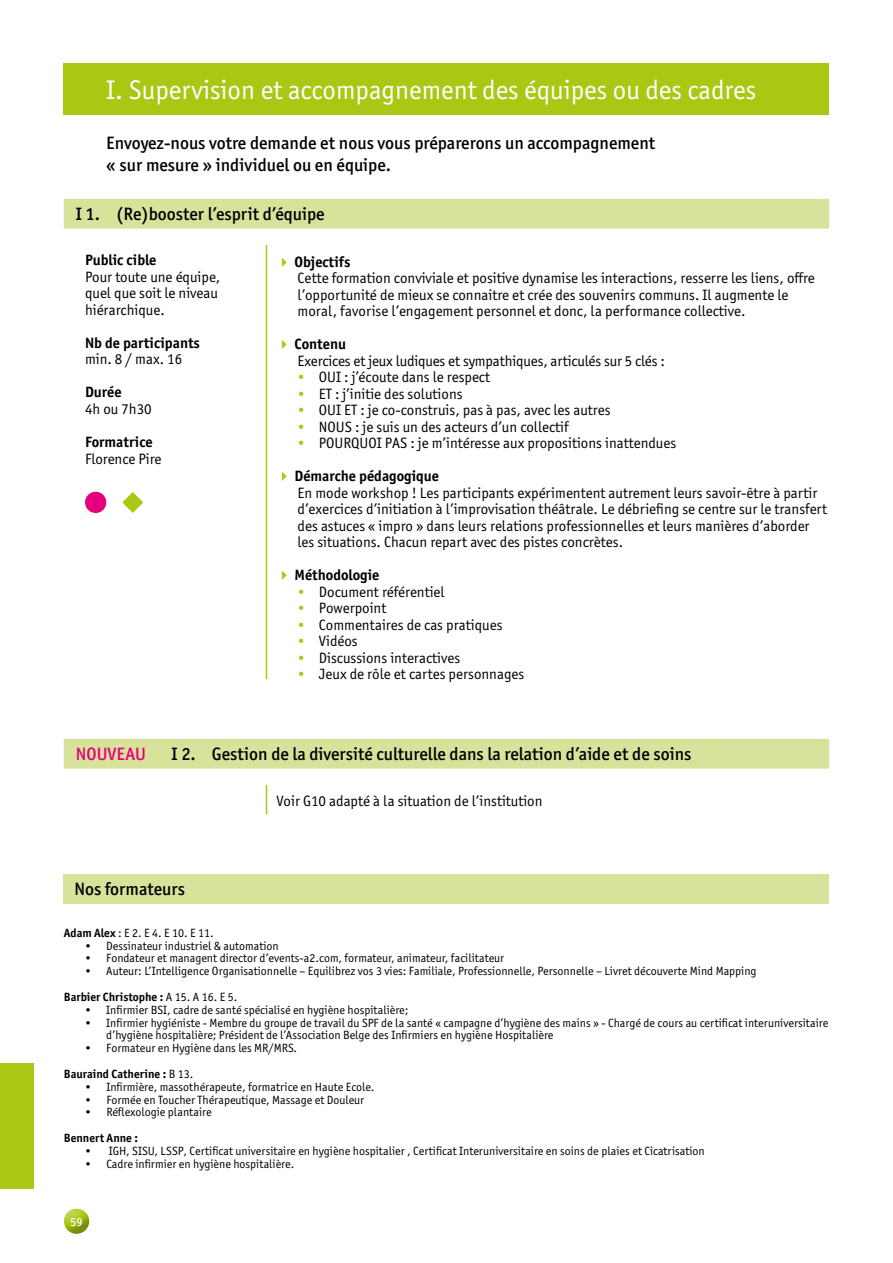
<style>
.page{position:relative;width:893px;height:1263px;background:#fff}
.page>*{position:absolute;margin:0;border:0;box-sizing:border-box;transform-origin:0 0}
.t1{font:27px "Officina Sans ITC Pro";color:#fff}
.t2{font:500 18px/21.6px "Officina Sans ITC Pro";color:#000}
.t3{font:500 18px "Officina Sans ITC Pro";color:#e6007d}
.t4{font:15px/16.5px "Officina Sans ITC Pro";color:#000}
.t5{font:700 15px "Officina Sans ITC Pro";color:#000}
.t6{font:12px/25.7px "Officina Sans ITC Pro";color:#000}
.t7{font:700 12px "Officina Sans ITC Pro";color:#000}
.t8{font:500 12px "Officina Sans ITC Pro";color:#fff}
.s1{color:#a8c813}
.s2{font-weight:700}
</style>
<div class="page">
<div style="left:63px;top:1207px;width:28px;height:19px;background:#fff;opacity:.3"></div>
<div style="left:63px;top:1210px;width:28px;height:25px;background:#000;opacity:.3"></div>
<div style="left:0;top:1064px;width:34px;height:125px;background:#a8c813"></div>
<div style="left:64px;top:64px;width:765px;height:51px;background:#a8c813"></div>
<div style="left:64px;top:874px;width:765px;height:30px;background:#d7e39b"></div>
<div style="left:65px;top:200px;width:763px;height:28px;background:#d7e39b"></div>
<div style="left:64px;top:199px;width:765px;height:30px;border:2px solid #d7e39b"></div>
<div style="left:85px;top:492px;width:21px;height:21px;background:#e6007d;border-radius:50%"></div>
<svg style="left:122px;top:492px;width:21px;height:21px"></svg>
<hr style="left:266px;top:245px;width:1px;height:434px;background:#a8c813">
<div style="left:65px;top:740px;width:763px;height:28px;background:#d7e39b"></div>
<div style="left:64px;top:739px;width:765px;height:30px;border:2px solid #d7e39b"></div>
<svg style="left:266px;top:785px;width:1px;height:29px"></svg>
<h1 class="t1" style="left:106px;top:74px;width:651px">I. Supervision et accompagnement des équipes ou des cadres</h1>
<p class="t2" style="left:106px;top:132px;width:550px">Envoyez-nous votre demande et nous vous préparerons un accompagnement « sur mesure » individuel ou en équipe.</p>
<p class="t2" style="left:76px;top:203px;width:250px">I 1. (Re)booster l’esprit d’équipe</p>
<p class="t4" style="left:298px;top:253px;width:519px;text-indent:-21px"><span class="s1">✔</span> <span class="s2">Objectifs<br></span>Cette formation conviviale et positive dynamise les interactions, resserre les liens, offre l’opportunité de mieux se connaitre et crée des souvenirs communs. Il augmente le moral, favorise l’engagement personnel et donc, la performance collective.</p>
<p class="t4" style="left:298px;top:336px;width:369px;text-indent:-21px"><span class="s1">✔</span> <span class="s2">Contenu<br></span>Exercices et jeux ludiques et sympathiques, articulés sur 5 clés :</p>
<p class="t4" style="left:298px;top:369px;width:194px"><span class="s1">•</span> OUI : j’écoute dans le respect</p>
<p class="t4" style="left:298px;top:385px;width:166px"><span class="s1">•</span> ET : j’initie des solutions</p>
<p class="t4" style="left:298px;top:402px;width:314px"><span class="s1">•</span> OUI ET : je co-construis, pas à pas, avec les autres</p>
<p class="t4" style="left:298px;top:418px;width:272px"><span class="s1">•</span> NOUS : je suis un des acteurs d’un collectif</p>
<p class="t4" style="left:298px;top:435px;width:380px"><span class="s1">•</span> POURQUOI PAS : je m’intéresse aux propositions inattendues</p>
<p class="t4" style="left:298px;top:468px;width:531px;text-indent:-21px"><span class="s1">✔</span> <span class="s2">Démarche pédagogique<br></span>En mode workshop ! Les participants expérimentent autrement leurs savoir-être à partir d’exercices d’initiation à l’improvisation théâtrale. Le débriefing se centre sur le transfert des astuces « impro » dans leurs relations professionnelles et leurs manières d’aborder les situations. Chacun repart avec des pistes concrètes.</p>
<p class="t5" style="left:276px;top:566px;width:105px"><span class="s1">✔</span> Méthodologie</p>
<p class="t4" style="left:298px;top:583px;width:149px"><span class="s1">•</span> Document référentiel</p>
<p class="t4" style="left:298px;top:600px;width:90px"><span class="s1">•</span> Powerpoint</p>
<p class="t4" style="left:298px;top:616px;width:206px"><span class="s1">•</span> Commentaires de cas pratiques</p>
<p class="t4" style="left:298px;top:633px;width:62px"><span class="s1">•</span> Vidéos</p>
<p class="t4" style="left:298px;top:649px;width:164px"><span class="s1">•</span> Discussions interactives</p>
<p class="t4" style="left:298px;top:666px;width:228px"><span class="s1">•</span> Jeux de rôle et cartes personnages</p>
<p class="t5" style="left:85px;top:251px;width:73px">Public cible</p>
<p class="t4" style="left:85px;top:269px;width:137px">Pour toute une équipe, quel que soit le niveau hiérarchique.</p>
<p class="t5" style="left:85px;top:334px;width:116px">Nb de participants</p>
<p class="t4" style="left:85px;top:351px;width:99px">min. 8 / max. 16</p>
<p class="t5" style="left:85px;top:383px;width:38px">Durée</p>
<p class="t4" style="left:85px;top:401px;width:68px">4h ou 7h30</p>
<p class="t5" style="left:85px;top:433px;width:69px">Formatrice</p>
<p class="t4" style="left:85px;top:450px;width:78px">Florence Pire</p>
<p class="t3" style="left:76px;top:743px;width:72px">NOUVEAU</p>
<p class="t2" style="left:172px;top:743px;width:521px">I 2. Gestion de la diversité culturelle dans la relation d’aide et de soins</p>
<p class="t4" style="left:276px;top:793px;width:268px">Voir G10 adapté à la situation de l’institution</p>
<p class="t2" style="left:74px;top:878px;width:112px">Nos formateurs</p>
<p class="t6" style="left:64px;top:920px;width:152px"><span class="s2">Adam Alex</span> : E 2. E 4. E 10. E 11.</p>
<p class="t6" style="left:85px;top:933px;width:195px">• Dessinateur industriel &amp; automation</p>
<p class="t6" style="left:85px;top:945px;width:421px">• Fondateur et managent director d’events-a2.com, formateur, animateur, facilitateur</p>
<p class="t6" style="left:64px;top:958px;width:694px;text-indent:21px">• Auteur: L’Intelligence Organisationnelle – Equilibrez vos 3 vies: Familiale, Professionnelle, Personnelle – Livret découverte Mind Mapping<br><span class="s2">Barbier Christophe :</span> A 15. A 16. E 5.</p>
<p class="t6" style="left:85px;top:997px;width:325px">• Infirmier BSI, cadre de santé spécialisé en hygiène hospitalière;</p>
<p class="t6" style="left:106px;top:1016px;width:723px;line-height:12.9px;text-indent:-21px">• Infirmier hygiéniste - Membre du groupe de travail du SPF de la santé « campagne d’hygiène des mains » - Chargé de cours au certificat interuniversitaire d’hygiène hospitalière; Président de l’Association Belge des Infirmiers en hygiène Hospitalière</p>
<p class="t6" style="left:64px;top:1035px;width:235px;text-indent:21px">• Formateur en Hygiène dans les MR/MRS.<br><span class="s2">Bauraind Catherine :</span> B 13.</p>
<p class="t6" style="left:85px;top:1074px;width:291px">• Infirmière, massothérapeute, formatrice en Haute Ecole.</p>
<p class="t6" style="left:85px;top:1087px;width:281px">• Formée en Toucher Thérapeutique, Massage et Douleur</p>
<p class="t6" style="left:85px;top:1099px;width:128px">• Réflexologie plantaire</p>
<p class="t7" style="left:64px;top:1130px;width:76px">Bennert Anne :</p>
<p class="t6" style="left:85px;top:1138px;width:621px">• IGH, SISU, LSSP, Certificat universitaire en hygiène hospitalier , Certificat Interuniversitaire en soins de plaies et Cicatrisation</p>
<p class="t6" style="left:85px;top:1151px;width:211px">• Cadre infirmier en hygiène hospitalière.</p>
<p class="t8" style="left:71px;top:1214px;width:13px">59</p>
</div>
